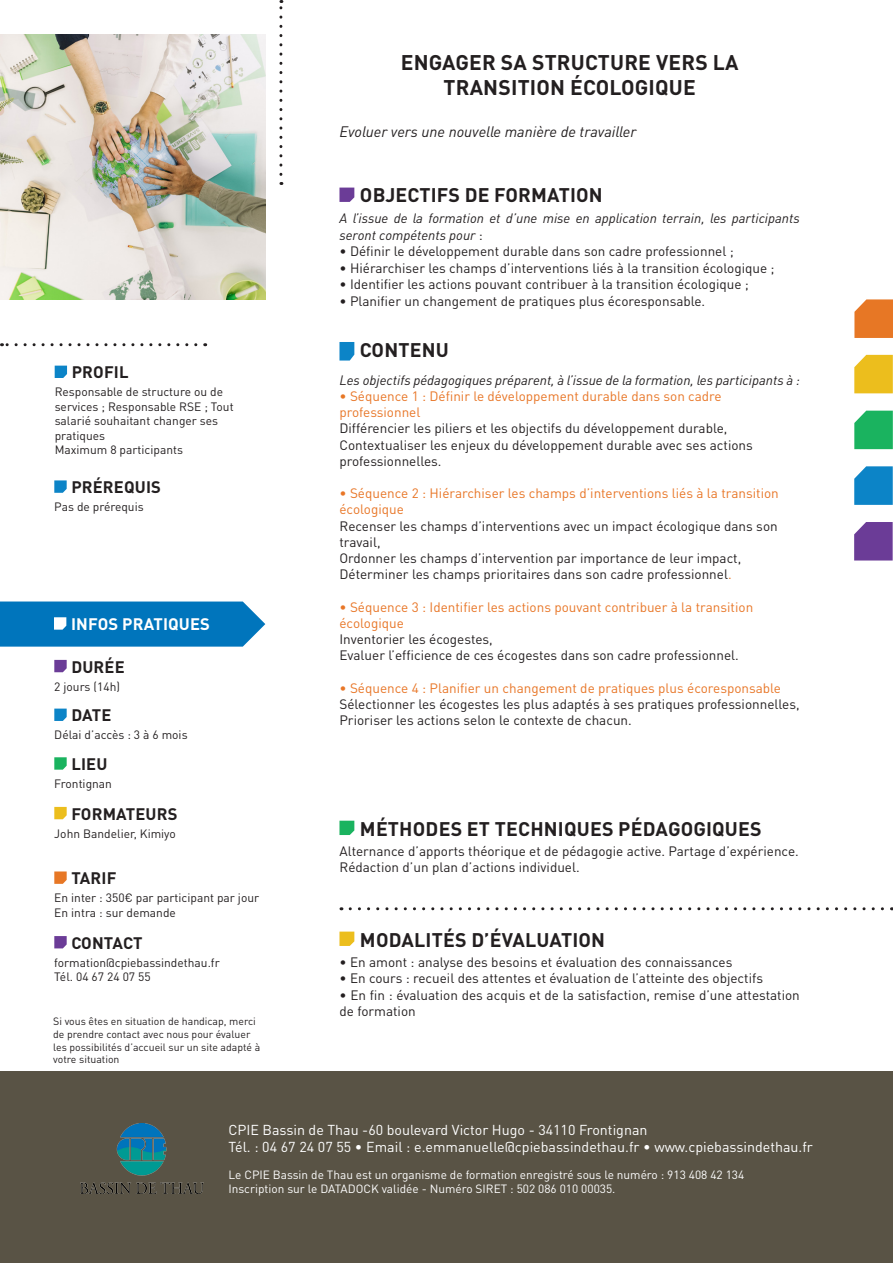
<style>
.page{position:relative;width:893px;height:1263px;background:#fff}
.page>*{position:absolute;margin:0;border:0;box-sizing:border-box;transform-origin:0 0}
.t1{font:700 21px/25.2px "DINOT";letter-spacing:.01em;color:#231f20;text-align:center}
.t2{font:700 19.5px "DINOT";letter-spacing:.01em;color:#231f20}
.t3{font:700 16.5px "DINOT";letter-spacing:.01em;color:#231f20}
.t4{font:700 16.5px "DINOT";letter-spacing:.01em;color:#fff}
.t5{font:italic 15px "DINOT";color:#231f20}
.t6{font:14.25px "DINOT";color:#fff}
.t7{font:13.5px/16.2px "DINOT";color:#231f20}
.t8{font:13.5px/16.2px "DINOT";color:#e87627}
.t9{font:italic 13.5px/16.5px "DINOT";color:#231f20}
.t10{font:12px/14.4px "DINOT";color:#231f20}
.t11{font:11.85px "DINOT";color:#fff}
.t12{font:10.5px/12.6px "DINOT";color:#231f20}
.s1{font-style:normal}
.s2{color:#e77725}
.s3{color:#e87627}
</style>
<div class="page">
<svg style="left:339px;top:188px;width:15px;height:14px"></svg>
<svg style="left:339px;top:342px;width:15px;height:19px"></svg>
<svg style="left:55px;top:366px;width:12px;height:12px"></svg>
<svg style="left:54px;top:660px;width:13px;height:12px"></svg>
<svg style="left:54px;top:709px;width:13px;height:12px"></svg>
<svg style="left:54px;top:757px;width:13px;height:13px"></svg>
<svg style="left:54px;top:807px;width:13px;height:12px"></svg>
<svg style="left:54px;top:871px;width:13px;height:13px"></svg>
<svg style="left:54px;top:936px;width:13px;height:12px"></svg>
<svg style="left:339px;top:821px;width:15px;height:14px"></svg>
<svg style="left:339px;top:931px;width:15px;height:15px"></svg>
<svg style="left:2px;top:343px;width:194px;height:3px"></svg>
<svg style="left:279px;top:0;width:3px;height:174px"></svg>
<svg style="left:341px;top:907px;width:541px;height:3px"></svg>
<svg style="left:0;top:601px;width:265px;height:46px"></svg>
<div style="left:0;top:1071px;width:893px;height:192px;background:#595345"></div>
<svg style="left:854px;top:522px;width:39px;height:38px"></svg>
<svg style="left:854px;top:466px;width:39px;height:39px"></svg>
<svg style="left:854px;top:411px;width:39px;height:38px"></svg>
<svg style="left:854px;top:355px;width:39px;height:38px"></svg>
<svg style="left:854px;top:299px;width:39px;height:39px"></svg>
<img style="left:80px;top:1124px;width:124px;height:69px">
<img style="left:0;top:34px;width:265px;height:266px">
<svg style="left:54px;top:480px;width:13px;height:13px"></svg>
<p class="t1" style="left:401px;top:49px;width:339px">ENGAGER SA STRUCTURE VERS LA<br>TRANSITION ÉCOLOGIQUE</p>
<p class="t3" style="left:72px;top:361px;width:58px">PROFIL</p>
<p class="t10" style="left:55px;top:384px;width:180px">Responsable de structure ou de services ; Responsable RSE ; Tout salarié souhaitant changer ses pratiques</p>
<p class="t10" style="left:55px;top:442px;width:130px">Maximum 8 participants</p>
<p class="t3" style="left:71px;top:476px;width:91px">PRÉREQUIS</p>
<p class="t10" style="left:54px;top:499px;width:91px">Pas de prérequis</p>
<p class="t4" style="left:71px;top:613px;width:141px">INFOS PRATIQUES</p>
<p class="t3" style="left:71px;top:655px;width:55px">DURÉE</p>
<p class="t10" style="left:54px;top:679px;width:67px">2 jours (14h)</p>
<p class="t3" style="left:71px;top:704px;width:42px">DATE</p>
<p class="t10" style="left:54px;top:727px;width:135px">Délai d’accès : 3 à 6 mois</p>
<p class="t3" style="left:71px;top:753px;width:38px">LIEU</p>
<p class="t10" style="left:54px;top:776px;width:59px">Frontignan</p>
<p class="t3" style="left:71px;top:802px;width:108px">FORMATEURS</p>
<p class="t10" style="left:54px;top:826px;width:123px">John Bandelier, Kimiyo</p>
<p class="t3" style="left:71px;top:867px;width:47px">TARIF</p>
<p class="t10" style="left:54px;top:890px;width:206px">En inter : 350€ par participant par jour<br>En intra : sur demande</p>
<p class="t3" style="left:71px;top:931px;width:73px">CONTACT</p>
<p class="t10" style="left:54px;top:955px;width:167px">formation@cpiebassindethau.fr<br>Tél. 04 67 24 07 55</p>
<p class="t12" style="left:53px;top:1015px;width:208px">Si vous êtes en situation de handicap, merci de prendre contact avec nous pour évaluer les possibilités d’accueil sur un site adapté à votre situation</p>
<p class="t5" style="left:339px;top:121px;width:298px">Evoluer vers une nouvelle manière de travailler</p>
<p class="t2" style="left:360px;top:182px;width:244px">OBJECTIFS DE FORMATION</p>
<p class="t9" style="left:339px;top:209px;width:462px">A l’issue de la formation et d’une mise en application terrain, les participants seront compétents pour <span class="s1">:</span></p>
<p class="t7" style="left:339px;top:243px;width:396px">• Définir le développement durable dans son cadre professionnel ;</p>
<p class="t7" style="left:339px;top:259px;width:437px">• Hiérarchiser les champs d’interventions liés à la transition écologique ;</p>
<p class="t7" style="left:339px;top:276px;width:411px">• Identifier les actions pouvant contribuer à la transition écologique ;</p>
<p class="t7" style="left:339px;top:292px;width:367px">• Planifier un changement de pratiques plus écoresponsable.</p>
<p class="t2" style="left:360px;top:337px;width:90px">CONTENU</p>
<p class="t9" style="left:339px;top:371px;width:462px">Les objectifs pédagogiques préparent, à l’issue de la formation, les participants à :</p>
<p class="t8" style="left:339px;top:387px;width:384px"><span class="s2">•</span> Séquence 1 : Définir le développement durable dans son cadre professionnel</p>
<p class="t7" style="left:339px;top:420px;width:415px">Différencier les piliers et les objectifs du développement durable,<br>Contextualiser les enjeux du développement durable avec ses actions professionnelles.</p>
<p class="t8" style="left:339px;top:485px;width:441px">• Séquence 2 : Hiérarchiser les champs d’interventions liés à la transition écologique</p>
<p class="t7" style="left:339px;top:517px;width:440px">Recenser les champs d’interventions avec un impact écologique dans son travail,</p>
<p class="t7" style="left:339px;top:549px;width:403px">Ordonner les champs d’intervention par importance de leur impact,</p>
<p class="t7" style="left:339px;top:566px;width:394px">Déterminer les champs prioritaires dans son cadre professionnel<span class="s3">.</span></p>
<p class="t8" style="left:339px;top:598px;width:415px">• Séquence 3 : Identifier les actions pouvant contribuer à la transition écologique</p>
<p class="t7" style="left:339px;top:630px;width:155px">Inventorier les écogestes,</p>
<p class="t7" style="left:339px;top:647px;width:401px">Evaluer l’efficience de ces écogestes dans son cadre professionnel.</p>
<p class="t8" style="left:339px;top:679px;width:443px">• Séquence 4 : Planifier un changement de pratiques plus écoresponsable</p>
<p class="t7" style="left:339px;top:695px;width:462px">Sélectionner les écogestes les plus adaptés à ses pratiques professionnelles,</p>
<p class="t7" style="left:339px;top:711px;width:294px">Prioriser les actions selon le contexte de chacun.</p>
<p class="t2" style="left:360px;top:815px;width:403px">MÉTHODES ET TECHNIQUES PÉDAGOGIQUES</p>
<p class="t7" style="left:339px;top:843px;width:461px">Alternance d’apports théorique et de pédagogie active. Partage d’expérience.<br>Rédaction d’un plan d’actions individuel.</p>
<p class="t2" style="left:360px;top:926px;width:247px">MODALITÉS D’ÉVALUATION</p>
<p class="t7" style="left:339px;top:953px;width:394px">• En amont : analyse des besoins et évaluation des connaissances</p>
<p class="t7" style="left:339px;top:970px;width:425px">• En cours : recueil des attentes et évaluation de l’atteinte des objectifs</p>
<p class="t7" style="left:339px;top:986px;width:462px">• En fin : évaluation des acquis et de la satisfaction, remise d’une attestation de formation</p>
<p class="t6" style="left:228px;top:1120px;width:421px">CPIE Bassin de Thau -60 boulevard Victor Hugo - 34110 Frontignan</p>
<p class="t6" style="left:228px;top:1137px;width:586px">Tél. : 04 67 24 07 55 • Email : e.emmanuelle@cpiebassindethau.fr • www.cpiebassindethau.fr</p>
<p class="t11" style="left:228px;top:1167px;width:517px">Le CPIE Bassin de Thau est un organisme de formation enregistré sous le numéro : 913 408 42 134</p>
<p class="t11" style="left:228px;top:1181px;width:389px">Inscription sur le DATADOCK validée - Numéro SIRET : 502 086 010 00035.</p>
</div>
